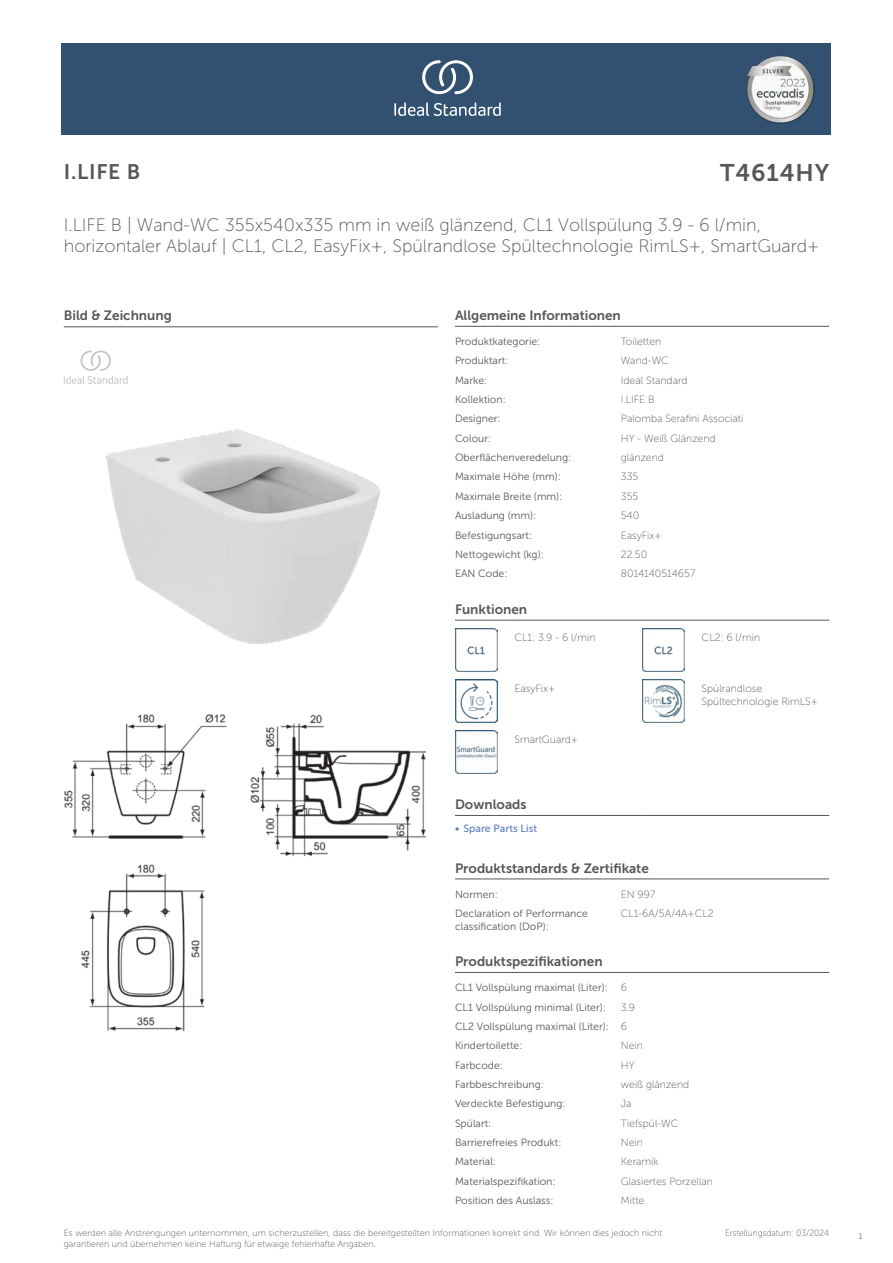
<style>
.page{position:relative;width:893px;height:1263px;background:#fff}
.page>*{position:absolute;margin:0;border:0;box-sizing:border-box;transform-origin:0 0}
.t1{font:24px "Museo Sans 700";letter-spacing:.035em;color:#575756}
.t2{font:21px "Museo Sans 700";color:#575756}
.t3{font:18px/21.6px "Museo Sans 100";color:#575756}
.t4{font:13.5px "Museo Sans 700";color:#575756}
.t5{font:10.5px/19.4px "Museo Sans 300";color:#575756}
.t6{font:10.5px/12.6px "Museo Sans 100";color:#575756}
.t7{font:10.5px "Museo Sans 500";color:#5b7ebf}
.t8{font:9px/10.8px "Museo Sans 100";color:#575756}
.t9{font:9px "Museo Sans 100";color:#575756;scale:.95 1}
.t10{font:300 9px "Calibri";color:#575756;scale:.95 1}
.s1{font-family:"Museo Sans 100"}
</style>
<div class="page">
<div style="left:62px;top:43px;width:769px;height:91px;background:#325070"></div>
<hr style="left:455px;top:326px;width:166px;height:1px;background:#575756">
<hr style="left:621px;top:326px;width:208px;height:1px;background:#575756">
<hr style="left:455px;top:620px;width:59px;height:1px;background:#575756">
<hr style="left:514px;top:620px;width:128px;height:1px;background:#575756">
<hr style="left:642px;top:620px;width:60px;height:1px;background:#575756">
<hr style="left:702px;top:620px;width:127px;height:1px;background:#575756">
<img style="left:455px;top:629px;width:42px;height:42px">
<img style="left:642px;top:629px;width:43px;height:42px">
<img style="left:455px;top:680px;width:42px;height:42px">
<img style="left:642px;top:680px;width:43px;height:42px">
<img style="left:455px;top:731px;width:42px;height:42px">
<hr style="left:455px;top:815px;width:187px;height:1px;background:#575756">
<hr style="left:642px;top:815px;width:187px;height:1px;background:#575756">
<hr style="left:455px;top:879px;width:166px;height:1px;background:#575756">
<hr style="left:621px;top:879px;width:208px;height:1px;background:#575756">
<hr style="left:455px;top:972px;width:166px;height:1px;background:#575756">
<hr style="left:621px;top:972px;width:208px;height:1px;background:#575756">
<img style="left:64px;top:714px;width:361px;height:317px">
<hr style="left:64px;top:327px;width:374px;height:1px;background:#575756">
<svg style="left:64px;top:350px;width:64px;height:34px"></svg>
<img style="left:107px;top:429px;width:273px;height:215px">
<svg style="left:394px;top:102px;width:107px;height:14px"></svg>
<svg style="left:422px;top:60px;width:51px;height:34px"></svg>
<img style="left:746px;top:56px;width:68px;height:67px">
<h2 class="t2" style="left:64px;top:160px;width:78px">I.LIFE B</h2>
<h1 class="t1" style="left:720px;top:160px;width:110px">T4614HY</h1>
<h3 class="t3" style="left:64px;top:214px;width:757px">I.LIFE B | Wand-WC 355x540x335 mm in weiß glänzend, CL1 Vollspülung 3.9 - 6 l/min, horizontaler Ablauf | CL1, CL2, EasyFix+, Spülrandlose Spültechnologie RimLS+, SmartGuard+</h3>
<p class="t4" style="left:64px;top:308px;width:110px">Bild &amp; Zeichnung</p>
<p class="t4" style="left:455px;top:308px;width:167px">Allgemeine Informationen</p>
<p class="t5" style="left:455px;top:332px;width:87px">Produktkategorie:</p>
<p class="t6" style="left:621px;top:335px;width:42px">Toiletten</p>
<p class="t5" style="left:455px;top:351px;width:55px">Produktart:</p>
<p class="t6" style="left:621px;top:355px;width:50px">Wand-WC</p>
<p class="t5" style="left:455px;top:370px;width:34px">Marke:</p>
<p class="t6" style="left:621px;top:374px;width:68px">Ideal Standard</p>
<p class="t5" style="left:455px;top:390px;width:52px">Kollektion:</p>
<p class="t6" style="left:621px;top:393px;width:35px">I.LIFE B</p>
<p class="t5" style="left:455px;top:409px;width:47px">Designer:</p>
<p class="t6" style="left:621px;top:413px;width:124px">Palomba Serafini Associati</p>
<p class="t5" style="left:455px;top:429px;width:38px">Colour:</p>
<p class="t6" style="left:621px;top:432px;width:96px">HY - Weiß Glänzend</p>
<p class="t5" style="left:455px;top:448px;width:118px">Oberflächenveredelung:</p>
<p class="t6" style="left:621px;top:451px;width:45px">glänzend</p>
<p class="t5" style="left:455px;top:467px;width:107px">Maximale Höhe (mm):</p>
<p class="t6" style="left:621px;top:471px;width:19px">335</p>
<p class="t5" style="left:455px;top:487px;width:109px">Maximale Breite (mm):</p>
<p class="t6" style="left:621px;top:490px;width:19px">355</p>
<p class="t5" style="left:455px;top:506px;width:83px">Ausladung (mm):</p>
<p class="t6" style="left:621px;top:509px;width:20px">540</p>
<p class="t5" style="left:455px;top:525px;width:79px">Befestigungsart:</p>
<p class="t6" style="left:621px;top:529px;width:42px">EasyFix+</p>
<p class="t5" style="left:455px;top:545px;width:90px">Nettogewicht (kg):</p>
<p class="t6" style="left:621px;top:548px;width:28px">22.50</p>
<p class="t5" style="left:455px;top:564px;width:54px">EAN Code:</p>
<p class="t6" style="left:621px;top:567px;width:76px">8014140514657</p>
<p class="t4" style="left:455px;top:602px;width:74px">Funktionen</p>
<p class="t6" style="left:514px;top:631px;width:83px">CL1: 3.9 - 6 l/min</p>
<p class="t6" style="left:702px;top:631px;width:60px">CL2: 6 l/min</p>
<p class="t6" style="left:514px;top:682px;width:42px">EasyFix+</p>
<p class="t6" style="left:702px;top:682px;width:118px">Spülrandlose<br>Spültechnologie RimLS+</p>
<p class="t6" style="left:514px;top:733px;width:65px">SmartGuard+</p>
<p class="t4" style="left:455px;top:797px;width:73px">Downloads</p>
<p class="t7" style="left:455px;top:823px;width:84px">• Spare Parts List</p>
<p class="t4" style="left:455px;top:860px;width:195px">Produktstandards &amp; Zertifikate</p>
<p class="t5" style="left:455px;top:884px;width:44px">Normen:</p>
<p class="t6" style="left:621px;top:888px;width:36px">EN 997</p>
<p class="t5" style="left:455px;top:907px;width:135px;line-height:12.6px">Declaration of Performance classification (DoP):</p>
<p class="t6" style="left:621px;top:907px;width:94px">CL1-6A/5A/4A+CL2</p>
<p class="t4" style="left:455px;top:954px;width:149px">Produktspezifikationen</p>
<p class="t5" style="left:455px;top:978px;width:174px">CL1 Vollspülung maximal (Liter): <span class="s1">6<br></span>CL1 Vollspülung minimal (Liter):</p>
<p class="t6" style="left:621px;top:1001px;width:16px">3.9</p>
<p class="t5" style="left:455px;top:1017px;width:174px">CL2 Vollspülung maximal (Liter): <span class="s1">6<br></span>Kindertoilette:</p>
<p class="t6" style="left:621px;top:1039px;width:24px">Nein</p>
<p class="t5" style="left:455px;top:1055px;width:49px">Farbcode:</p>
<p class="t6" style="left:621px;top:1059px;width:15px">HY</p>
<p class="t5" style="left:455px;top:1075px;width:90px">Farbbeschreibung:</p>
<p class="t6" style="left:621px;top:1078px;width:70px">weiß glänzend</p>
<p class="t5" style="left:455px;top:1094px;width:112px">Verdeckte Befestigung:</p>
<p class="t6" style="left:621px;top:1097px;width:12px">Ja</p>
<p class="t5" style="left:455px;top:1113px;width:38px">Spülart:</p>
<p class="t6" style="left:621px;top:1117px;width:59px">Tiefspül-WC</p>
<p class="t5" style="left:455px;top:1133px;width:108px">Barrierefreies Produkt:</p>
<p class="t6" style="left:621px;top:1136px;width:24px">Nein</p>
<p class="t5" style="left:455px;top:1152px;width:43px">Material:</p>
<p class="t6" style="left:621px;top:1155px;width:39px">Keramik</p>
<p class="t5" style="left:455px;top:1171px;width:102px">Materialspezifikation:</p>
<p class="t6" style="left:621px;top:1175px;width:94px">Glasiertes Porzellan</p>
<p class="t5" style="left:455px;top:1191px;width:100px">Position des Auslass:</p>
<p class="t6" style="left:621px;top:1194px;width:25px">Mitte</p>
<p class="t8" style="left:64px;top:1227px;width:600px">Es werden alle Anstrengungen unternommen, um sicherzustellen, dass die bereitgestellten Informationen korrekt sind. Wir können dies jedoch nicht garantieren und übernehmen keine Haftung für etwaige fehlerhafte Angaben.</p>
<p class="t9" style="left:725px;top:1228px;width:111px">Erstellungsdatum: 03/2024</p>
<p class="t10" style="left:858px;top:1230px;width:6px">1</p>
</div>
